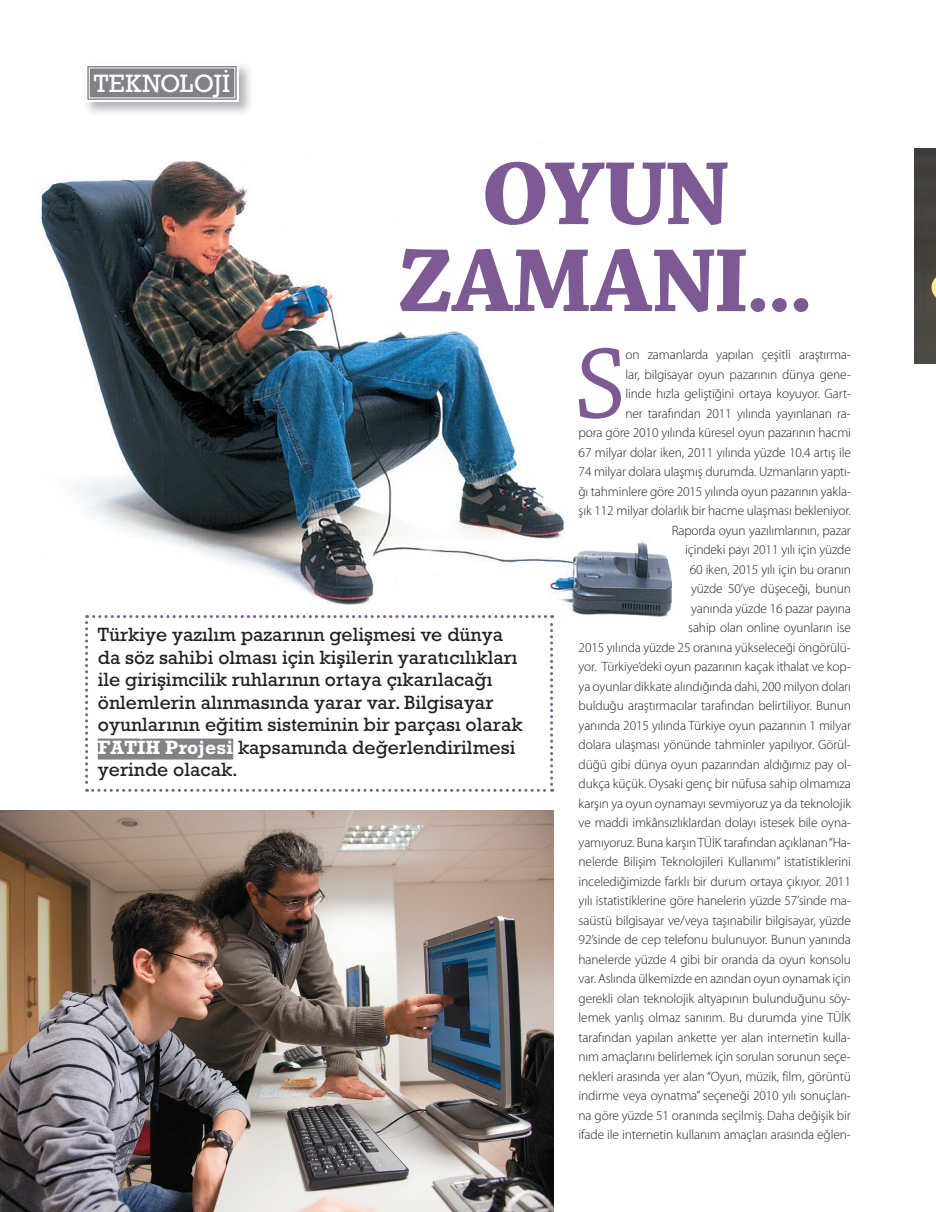
<style>
.page{position:relative;width:936px;height:1212px;background:#fff}
.page>*{position:absolute;margin:0;border:0;box-sizing:border-box;transform-origin:0 0}
.t1{font:105.75px "Chaparral Pro";color:#7d5a93}
.t2{font:95.85px/87px "Chaparral Pro Bold Disp";color:#7d5a93;text-align:center}
.t3{font:25.5px "Rockwell Regular Tr";letter-spacing:.02em;color:#fff}
.t4{font:19.5px/22.5px "Rockwell Regular Tr";color:#231f20}
.t5{font:300 13.5px/19.5px "Myriad Pro";letter-spacing:-.01em;color:#231f20;text-align:right}
.s1{font-family:"Rockwell Bold Tr";color:#fff}
</style>
<div class="page">
<img style="left:41px;top:143px;width:631px;height:475px">
<svg style="left:84px;top:63px;width:156px;height:40px"></svg>
<div style="left:89px;top:68px;width:146px;height:30px;border:1px solid #fff"></div>
<svg style="left:85px;top:615px;width:468px;height:177px"></svg>
<div style="left:98px;top:738px;width:135px;height:21px;background:#808285"></div>
<img style="left:0;top:811px;width:553px;height:401px">
<img style="left:914px;top:149px;width:21px;height:214px">
<h3 class="t3" style="left:94px;top:74px;width:138px">TEKNOLOJİ</h3>
<h2 class="t2" style="left:399px;top:157px;width:414px">OYUN<br>ZAMANI...</h2>
<h1 class="t1" style="left:574px;top:342px;width:54px">S</h1>
<p class="t5" style="left:578px;top:346px;width:274px">on zamanlarda yapılan çeşitli araştırma-<br>lar, bilgisayar oyun pazarının dünya gene-<br>linde hızla geliştiğini ortaya koyuyor. Gart-<br>ner tarafından 2011 yılında yayınlanan ra-<br>pora göre 2010 yılında küresel oyun pazarının hacmi 67 milyar dolar iken, 2011 yılında yüzde 10.4 artış ile 74 milyar dolara ulaşmış durumda. Uzmanların yaptı&shy;ğı tahminlere göre 2015 yılında oyun pazarının yakla&shy;şık 112 milyar dolarlık bir hacme ulaşması bekleniyor.<br>Raporda oyun yazılımlarının, pazar<br>içindeki payı 2011 yılı için yüzde<br>60 iken, 2015 yılı için bu oranın<br>yüzde 50’ye düşeceği, bunun<br>yanında yüzde 16 pazar payına<br>sahip olan online oyunların ise<br>2015 yılında yüzde 25 oranına yükseleceği öngörülü&shy;yor. Türkiye’deki oyun pazarının kaçak ithalat ve kop&shy;ya oyunlar dikkate alındığında dahi, 200 milyon doları bulduğu araştırmacılar tarafından belirtiliyor. Bunun yanında 2015 yılında Türkiye oyun pazarının 1 milyar dolara ulaşması yönünde tahminler yapılıyor. Görül&shy;düğü gibi dünya oyun pazarından aldığımız pay ol&shy;dukça küçük. Oysaki genç bir nüfusa sahip olmamıza karşın ya oyun oynamayı sevmiyoruz ya da teknolojik ve maddi imkânsızlıklardan dolayı istesek bile oyna&shy;yamıyoruz. Buna karşın TÜİK tarafından açıklanan “Ha&shy;nelerde Bilişim Teknolojileri Kullanımı” istatistiklerini incelediğimizde farklı bir durum ortaya çıkıyor. 2011 yılı istatistiklerine göre hanelerin yüzde 57’sinde ma&shy;saüstü bilgisayar ve/veya taşınabilir bilgisayar, yüzde 92’sinde de cep telefonu bulunuyor. Bunun yanında hanelerde yüzde 4 gibi bir oranda da oyun konsolu var. Aslında ülkemizde en azından oyun oynamak için gerekli olan teknolojik altyapının bulunduğunu söy&shy;lemek yanlış olmaz sanırım. Bu durumda yine TÜİK tarafından yapılan ankette yer alan internetin kulla&shy;nım amaçlarını belirlemek için sorulan sorunun seçe&shy;nekleri arasında yer alan “Oyun, müzik, film, görüntü indirme veya oynatma” seçeneği 2010 yılı sonuçları&shy;na göre yüzde 51 oranında seçilmiş. Daha değişik bir ifade ile internetin kullanım amaçları arasında eğlen-</p>
<p class="t4" style="left:98px;top:625px;width:426px">Türkiye yazılım pazarının gelişmesi ve dünya da söz sahibi olması için kişilerin yaratıcılıkları ile girişimcilik ruhlarının ortaya çıkarılacağı önlemlerin alınmasında yarar var. Bilgisayar oyunlarının eğitim sisteminin bir parçası olarak <span class="s1">FATİH Projesi</span> kapsamında değerlendirilmesi yerinde olacak.</p>
</div>
